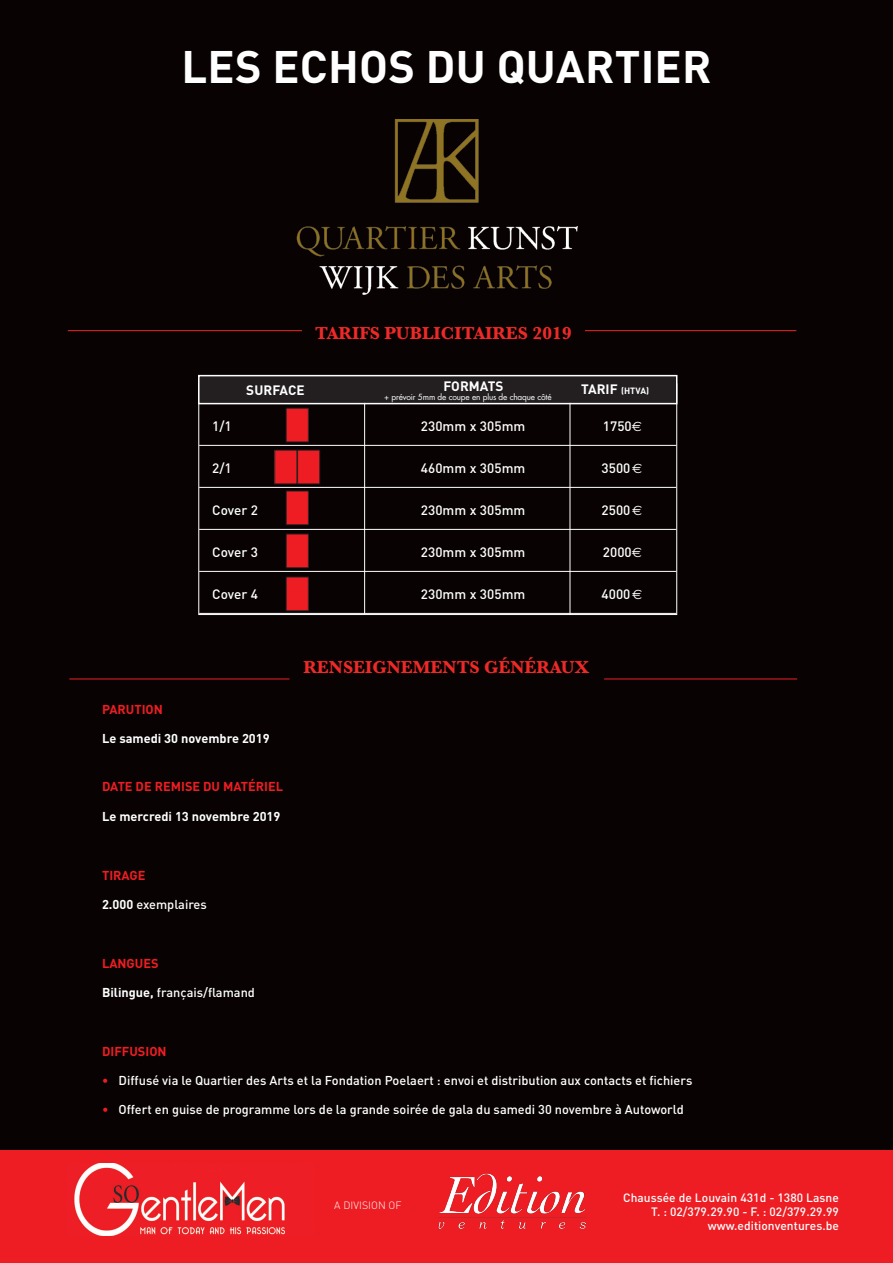
<style>
.page{position:relative;width:893px;height:1263px;background:#fff}
.page>*{position:absolute;margin:0;border:0;box-sizing:border-box;transform-origin:0 0}
.t1{font:700 45px "DIN";letter-spacing:.005em;color:#fff}
.t2{font:700 18px "Baskerville";color:#ee2928}
.t3{font:500 13.5px "DIN";letter-spacing:.005em;color:#fff}
.t4{font:700 13.5px "DIN";letter-spacing:.005em;color:#fff}
.t5{font:500 12.75px "DIN";color:#fff}
.t6{font:700 12.75px "DIN";color:#ee1d23}
.t7{font:700 12.75px "DIN";color:#fff}
.t8{font:500 12px "DIN";letter-spacing:.005em;color:#fff}
.t9{font:300 10.5px "DIN";letter-spacing:.005em;color:#fff}
.t10{font:700 9px "DIN";color:#fff}
.t11{font:8.25px "Futura Std";letter-spacing:-.02em;color:#fff}
.s1{font-size:13.5px}
.s2{font-family:"Euro Sans";font-weight:400}
.s3{font-weight:700}
.s4{font-weight:700;color:#ee1d23}
.s5{color:#ee1d23}
</style>
<div class="page">
<div style="left:0;top:0;width:893px;height:1259px;background:#080302"></div>
<hr style="left:69px;top:678px;width:220px;height:1px;background:#ee2123">
<hr style="left:604px;top:678px;width:193px;height:1px;background:#ee2123">
<hr style="left:68px;top:330px;width:234px;height:1px;background:#ee2927">
<hr style="left:585px;top:330px;width:211px;height:1px;background:#ee2927">
<hr style="left:199px;top:445px;width:477px;height:1px;background:#fff">
<hr style="left:199px;top:487px;width:477px;height:1px;background:#fff">
<hr style="left:199px;top:529px;width:477px;height:1px;background:#fff">
<hr style="left:199px;top:571px;width:477px;height:1px;background:#fff">
<div style="left:199px;top:376px;width:478px;height:28px;background:#231f20"></div>
<div style="left:198px;top:375px;width:479px;height:29px;border:2px solid #fff"></div>
<div style="left:286px;top:408px;width:22px;height:34px;background:#ee1d23"></div>
<div style="left:286px;top:408px;width:23px;height:34px;border:1px solid #231f20"></div>
<div style="left:286px;top:577px;width:22px;height:34px;background:#ee1d23"></div>
<div style="left:286px;top:577px;width:23px;height:34px;border:1px solid #231f20"></div>
<div style="left:286px;top:491px;width:22px;height:34px;background:#ee1d23"></div>
<div style="left:286px;top:491px;width:23px;height:34px;border:1px solid #231f20"></div>
<div style="left:286px;top:534px;width:22px;height:34px;background:#ee1d23"></div>
<div style="left:286px;top:534px;width:23px;height:34px;border:1px solid #231f20"></div>
<div style="left:275px;top:450px;width:22px;height:34px;background:#ee1d23"></div>
<div style="left:274px;top:450px;width:23px;height:34px;border:1px solid #231f20"></div>
<div style="left:298px;top:450px;width:22px;height:34px;background:#ee1d23"></div>
<div style="left:297px;top:450px;width:23px;height:34px;border:1px solid #231f20"></div>
<hr style="left:364px;top:403px;width:1px;height:211px;background:#fff">
<hr style="left:570px;top:403px;width:1px;height:212px;background:#fff">
<div style="left:0;top:1151px;width:893px;height:112px;background:#ee1d23"></div>
<img style="left:74px;top:1163px;width:211px;height:72px">
<img style="left:438px;top:1173px;width:149px;height:56px">
<img style="left:296px;top:119px;width:282px;height:176px">
<p class="t1" style="left:181px;top:38px;width:531px">LES ECHOS DU QUARTIER</p>
<p class="t2" style="left:315px;top:320px;width:258px">TARIFS PUBLICITAIRES 2019</p>
<p class="t4" style="left:246px;top:381px;width:60px">SURFACE</p>
<p class="t4" style="left:443px;top:377px;width:62px">FORMATS</p>
<p class="t10" style="left:581px;top:385px;width:70px"><span class="s1">TARIF</span> (HTVA)</p>
<p class="t11" style="left:384px;top:391px;width:169px">+ prévoir 5mm de coupe en plus de chaque côté</p>
<p class="t3" style="left:212px;top:418px;width:21px">1/1</p>
<p class="t3" style="left:421px;top:418px;width:106px">230mm x 305mm</p>
<p class="t3" style="left:603px;top:418px;width:41px">1750<span class="s2">€</span></p>
<p class="t3" style="left:212px;top:460px;width:21px">2/1</p>
<p class="t3" style="left:421px;top:460px;width:106px">460mm x 305mm</p>
<p class="t3" style="left:601px;top:460px;width:42px">3500<span class="s2">€</span></p>
<p class="t3" style="left:212px;top:502px;width:47px">Cover 2</p>
<p class="t3" style="left:421px;top:502px;width:106px">230mm x 305mm</p>
<p class="t3" style="left:601px;top:502px;width:42px">2500<span class="s2">€</span></p>
<p class="t3" style="left:212px;top:544px;width:47px">Cover 3</p>
<p class="t3" style="left:421px;top:544px;width:106px">230mm x 305mm</p>
<p class="t3" style="left:603px;top:544px;width:41px">2000<span class="s2">€</span></p>
<p class="t3" style="left:212px;top:586px;width:47px">Cover 4</p>
<p class="t3" style="left:421px;top:586px;width:106px">230mm x 305mm</p>
<p class="t3" style="left:601px;top:586px;width:42px">4000<span class="s2">€</span></p>
<p class="t6" style="left:102px;top:701px;width:62px">PARUTION</p>
<p class="t7" style="left:102px;top:730px;width:169px">Le samedi 30 novembre 2019</p>
<p class="t6" style="left:102px;top:778px;width:183px">DATE DE REMISE DU MATÉRIEL</p>
<p class="t7" style="left:102px;top:808px;width:180px">Le mercredi 13 novembre 2019</p>
<p class="t6" style="left:102px;top:867px;width:45px">TIRAGE</p>
<p class="t5" style="left:102px;top:896px;width:106px"><span class="s3">2.000</span> exemplaires</p>
<p class="t6" style="left:102px;top:955px;width:58px">LANGUES</p>
<p class="t5" style="left:102px;top:984px;width:154px"><span class="s3">Bilingue,</span> français/flamand</p>
<p class="t2" style="left:303px;top:654px;width:287px">RENSEIGNEMENTS GÉNÉRAUX</p>
<p class="t6" style="left:102px;top:1043px;width:66px">DIFFUSION</p>
<p class="t5" style="left:102px;top:1072px;width:592px"><span class="s4">•</span> Diffusé via le Quartier des Arts et la Fondation Poelaert : envoi et distribution aux contacts et fichiers</p>
<p class="t5" style="left:102px;top:1102px;width:583px"><span class="s5">•</span> Offert en guise de programme lors de la grande soirée de gala du samedi 30 novembre à Autoworld</p>
<p class="t9" style="left:334px;top:1199px;width:69px">A DIVISION OF</p>
<p class="t8" style="left:623px;top:1189px;width:217px">Chaussée de Louvain 431d - 1380 Lasne</p>
<p class="t8" style="left:651px;top:1204px;width:189px">T. : 02/379.29.90 - F. : 02/379.29.99</p>
<p class="t8" style="left:708px;top:1218px;width:133px">www.editionventures.be</p>
</div>
